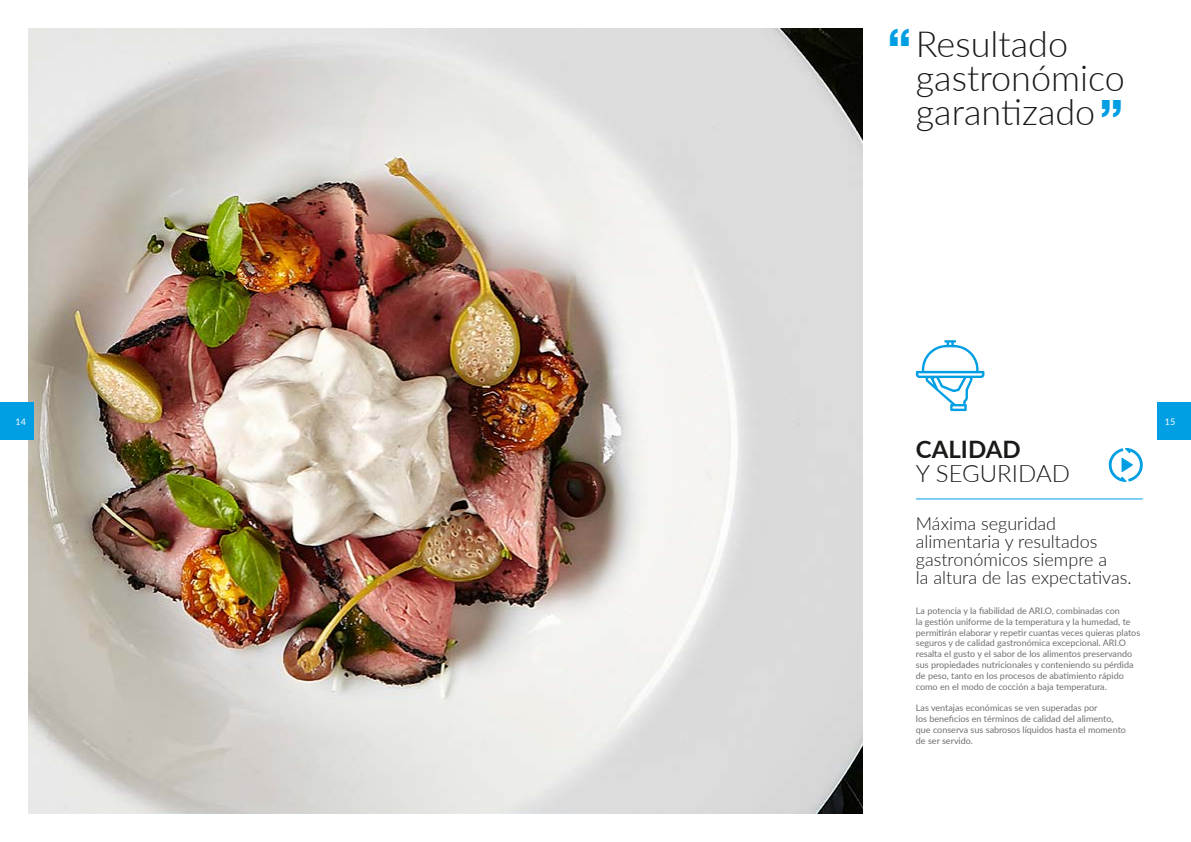
<style>
.page{position:relative;width:1191px;height:842px;background:#fff}
.page>*{position:absolute;margin:0;border:0;box-sizing:border-box;transform-origin:0 0}
.t1{font:800 48px "Helvetica Neue LT Std";color:#009ee3}
.t2{font:300 36px/34px "Lato";color:#1a1a18}
.t3{font:300 24px "Lato";color:#1a1a18}
.t4{font:700 24px "Lato";color:#1a1a18}
.t5{font:300 18px/18px "Lato";color:#1a1a18}
.t6{font:9px/10.8px "Lato";color:#6f6f6e}
.t7{font:9px "Lato";color:#fff}
.s1{font-family:"Helvetica Neue LT Std";font-weight:800;font-size:48px;color:#009ee3}
</style>
<div class="page">
<img style="left:28px;top:28px;width:834px;height:786px">
<hr style="left:916px;top:498px;width:226px;height:1px;background:#009ee3">
<svg style="left:916px;top:340px;width:68px;height:71px"></svg>
<svg style="left:1108px;top:448px;width:35px;height:34px"></svg>
<div style="left:0;top:402px;width:34px;height:38px;background:#009ee3"></div>
<div style="left:1156px;top:402px;width:35px;height:38px;background:#009ee3"></div>
<h2 class="t2" style="left:916px;top:26px;width:210px;text-indent:-28px"><span class="s1">“</span>Resultado gastronómico garantizado</h2>
<h1 class="t1" style="left:1123px;top:129px;width:25px;rotate:-180deg">“</h1>
<p class="t7" style="left:16px;top:415px;width:12px">14</p>
<p class="t7" style="left:1165px;top:415px;width:12px">15</p>
<h3 class="t4" style="left:916px;top:431px;width:106px">CALIDAD</h3>
<h3 class="t3" style="left:916px;top:457px;width:155px">Y SEGURIDAD</h3>
<h3 class="t5" style="left:916px;top:514px;width:217px">Máxima seguridad alimentaria y resultados gastronómicos siempre a<br>la altura de las expectativas.</h3>
<p class="t6" style="left:916px;top:605px;width:226px">La potencia y la fiabilidad de ARI.O, combinadas con<br>la gestión uniforme de la temperatura y la humedad, te permitirán elaborar y repetir cuantas veces quieras platos seguros y de calidad gastronómica excepcional. ARI.O resalta el gusto y el sabor de los alimentos preservando sus propiedades nutricionales y conteniendo su pérdida de peso, tanto en los procesos de abatimiento rápido como en el modo de cocción a baja temperatura.</p>
<p class="t6" style="left:916px;top:702px;width:211px">Las ventajas económicas se ven superadas por<br>los beneficios en términos de calidad del alimento, que conserva sus sabrosos líquidos hasta el momento de ser servido.</p>
</div>
